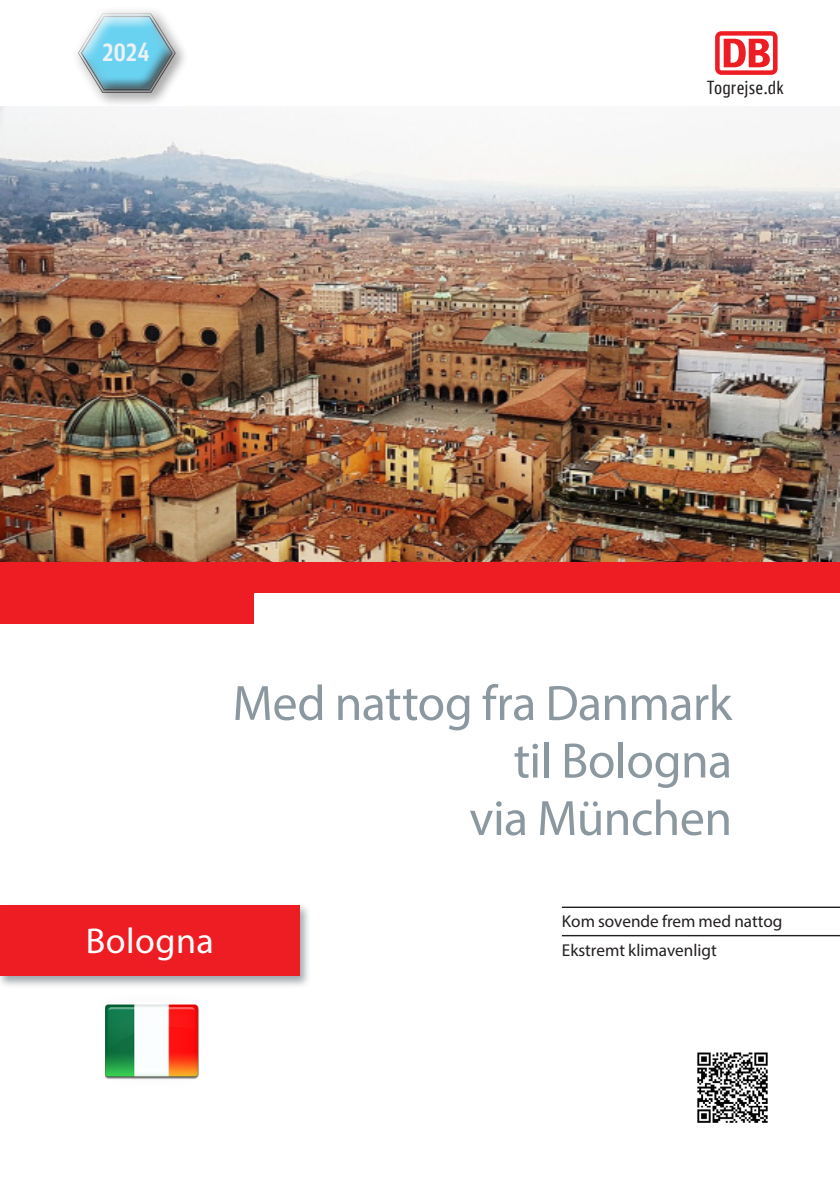
<style>
.page{position:relative;width:840px;height:1191px;background:#fff}
.page>*{position:absolute;margin:0;border:0;box-sizing:border-box;transform-origin:0 0}
.A5__headline{font:50px "Myriad Pro";letter-spacing:-.01em;color:#8b98a0}
.t1{font:36px "Myriad Pro";letter-spacing:.015em;color:#fff}
.DB_copy{font:700 24px "DB Sans Display";color:#edf1f3}
.DB_copy-2{font:18px "DB Sans Display";letter-spacing:.005em;color:#231f20}
.A5__overline_8_6{font:17.2px "Myriad Pro";color:#231f20}
</style>
<div class="page">
<hr style="left:561px;top:906px;width:278px;height:2px;background:#231f20">
<hr style="left:561px;top:935px;width:278px;height:1px;background:#231f20">
<div style="left:0;top:561px;width:839px;height:31px;background:#ee1d23"></div>
<div style="left:0;top:561px;width:253px;height:63px;background:#ee1d23"></div>
<svg style="left:714px;top:31px;width:63px;height:44px"></svg>
<svg style="left:719px;top:36px;width:53px;height:34px"></svg>
<svg style="left:723px;top:39px;width:46px;height:28px"></svg>
<div style="left:0;top:902px;width:311px;height:87px;background:#627179;opacity:.6"></div>
<div style="left:0;top:904px;width:299px;height:71px;background:#ee1d23"></div>
<img style="left:105px;top:1004px;width:94px;height:76px">
<div style="left:69px;top:14px;width:121px;height:93px;background:#231f20;opacity:.75"></div>
<img style="left:0;top:107px;width:839px;height:454px">
<img style="left:697px;top:1052px;width:71px;height:71px">
<p class="DB_copy" style="left:102px;top:39px;width:49px">2024</p>
<p class="DB_copy-2" style="left:706px;top:78px;width:79px">Togrejse.dk</p>
<p class="A5__headline" style="left:232px;top:672px;width:501px">Med nattog fra Danmark</p>
<p class="A5__headline" style="left:513px;top:730px;width:220px">til Bologna</p>
<p class="A5__headline" style="left:469px;top:787px;width:264px">via München</p>
<p class="t1" style="left:86px;top:918px;width:130px">Bologna</p>
<p class="A5__overline_8_6" style="left:561px;top:911px;width:222px">Kom sovende frem med nattog</p>
<p class="A5__overline_8_6" style="left:561px;top:939px;width:156px">Ekstremt klimavenligt</p>
</div>
